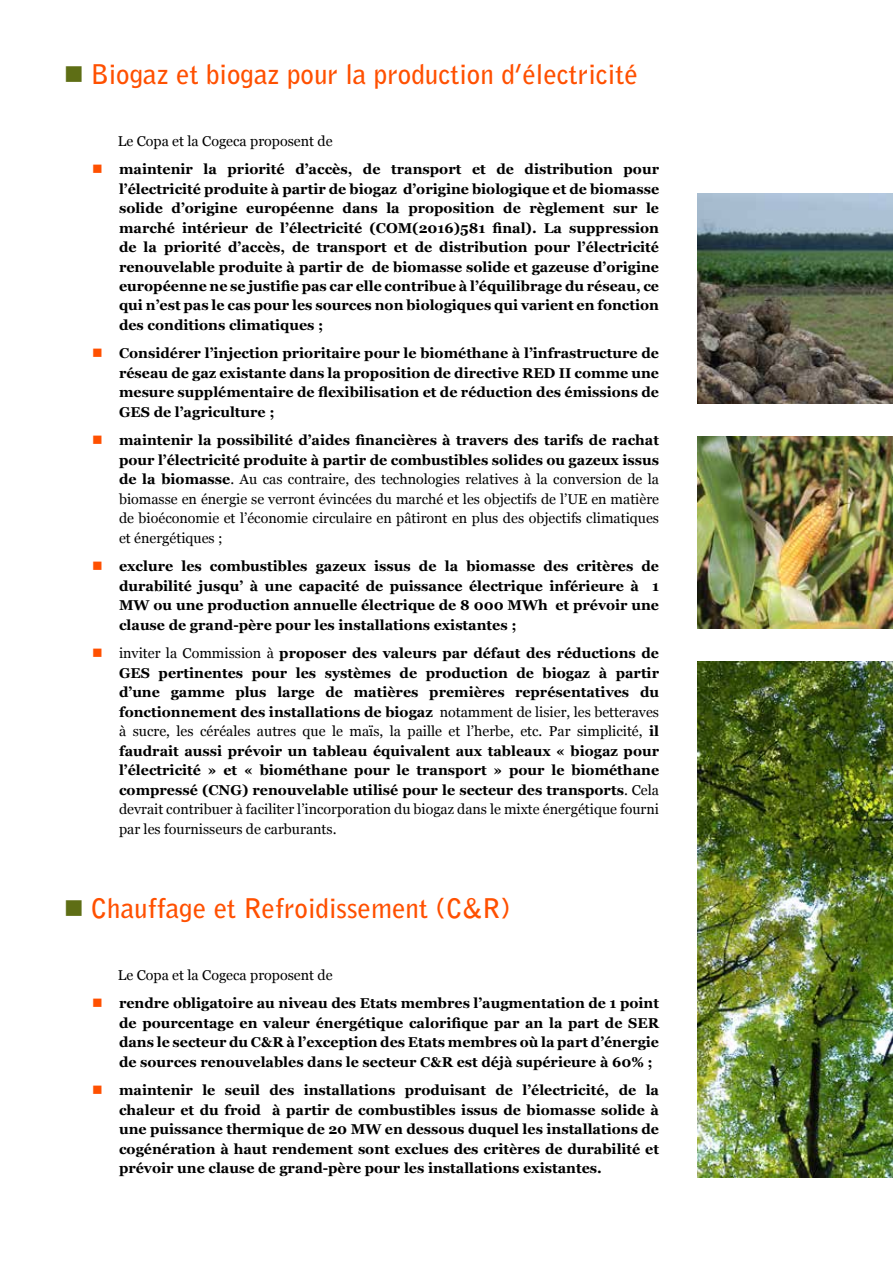
<style>
.page{position:relative;width:893px;height:1263px;background:#fff}
.page>*{position:absolute;margin:0;border:0;box-sizing:border-box;transform-origin:0 0}
.t1{font:700 27px "Bell Gothic Std";color:#ff5000}
.t2{font:700 14.25px/19.5px "Georgia";color:#000;text-align:justify}
.t3{font:14.25px/19.5px "Georgia";color:#000;text-align:justify}
.s1{font-weight:700}
.s2{font-weight:400}
</style>
<div class="page">
<img style="left:697px;top:193px;width:196px;height:211px">
<img style="left:697px;top:437px;width:196px;height:191px">
<img style="left:697px;top:661px;width:196px;height:517px">
<h1 class="t1" style="left:91px;top:58px;width:549px">Biogaz et biogaz pour la production d’électricité</h1>
<p class="t3" style="left:118px;top:132px;width:216px">Le Copa et la Cogeca proposent de</p>
<p class="t2" style="left:119px;top:159px;width:542px">maintenir la priorité d’accès, de transport et de distribution pour l’électricité produite à partir de biogaz d’origine biologique et de biomasse solide d’origine européenne dans la proposition de règlement sur le marché intérieur de l’électricité (COM(2016)581 final). La suppression de la priorité d’accès, de transport et de distribution pour l’électricité renouvelable produite à partir de de biomasse solide et gazeuse d’origine européenne ne se justifie pas car elle contribue à l’équilibrage du réseau, ce qui n’est pas le cas pour les sources non biologiques qui varient en fonction des conditions climatiques ;</p>
<p class="t2" style="left:119px;top:344px;width:542px">Considérer l’injection prioritaire pour le biométhane à l’infrastructure de réseau de gaz existante dans la proposition de directive RED II comme une mesure supplémentaire de flexibilisation et de réduction des émissions de GES de l’agriculture ;</p>
<p class="t3" style="left:119px;top:431px;width:542px"><span class="s1">maintenir la possibilité d’aides financières à travers des tarifs de rachat pour l’électricité produite à partir de combustibles solides ou gazeux issus de la biomasse</span>. Au cas contraire, des technologies relatives à la conversion de la biomasse en énergie se verront évincées du marché et les objectifs de l’UE en matière de bioéconomie et l’économie circulaire en pâtiront en plus des objectifs climatiques et énergétiques ;</p>
<p class="t2" style="left:119px;top:557px;width:542px">exclure les combustibles gazeux issus de la biomasse des critères de durabilité jusqu’ à une capacité de puissance électrique inférieure à 1<br>MW ou une production annuelle électrique de 8 000 MWh et prévoir une clause de grand-père pour les installations existantes ;</p>
<p class="t2" style="left:119px;top:644px;width:542px"><span class="s2">inviter la Commission à</span> proposer des valeurs par défaut des réductions de GES pertinentes pour les systèmes de production de biogaz à partir d’une gamme plus large de matières premières représentatives du fonctionnement des installations de biogaz <span class="s2">notamment de lisier, les betteraves à sucre, les céréales autres que le maïs, la paille et l’herbe, etc. Par simplicité,</span> il faudrait aussi prévoir un tableau équivalent aux tableaux « biogaz pour l’électricité » et « biométhane pour le transport » pour le biométhane compressé (CNG) renouvelable utilisé pour le secteur des transports<span class="s2">. Cela devrait contribuer à faciliter l’incorporation du biogaz dans le mixte énergétique fourni par les fournisseurs de carburants.</span></p>
<h1 class="t1" style="left:91px;top:892px;width:421px">Chauffage et Refroidissement (C&amp;R)</h1>
<p class="t3" style="left:118px;top:966px;width:216px">Le Copa et la Cogeca proposent de</p>
<p class="t2" style="left:119px;top:993px;width:542px">rendre obligatoire au niveau des Etats membres l’augmentation de 1 point de pourcentage en valeur énergétique calorifique par an la part de SER dans le secteur du C&amp;R à l’exception des Etats membres où la part d’énergie de sources renouvelables dans le secteur C&amp;R est déjà supérieure à 60% ;</p>
<p class="t2" style="left:119px;top:1080px;width:542px">maintenir le seuil des installations produisant de l’électricité, de la chaleur et du froid à partir de combustibles issus de biomasse solide à une puissance thermique de 20 MW en dessous duquel les installations de cogénération à haut rendement sont exclues des critères de durabilité et prévoir une clause de grand-père pour les installations existantes.</p>
</div>
